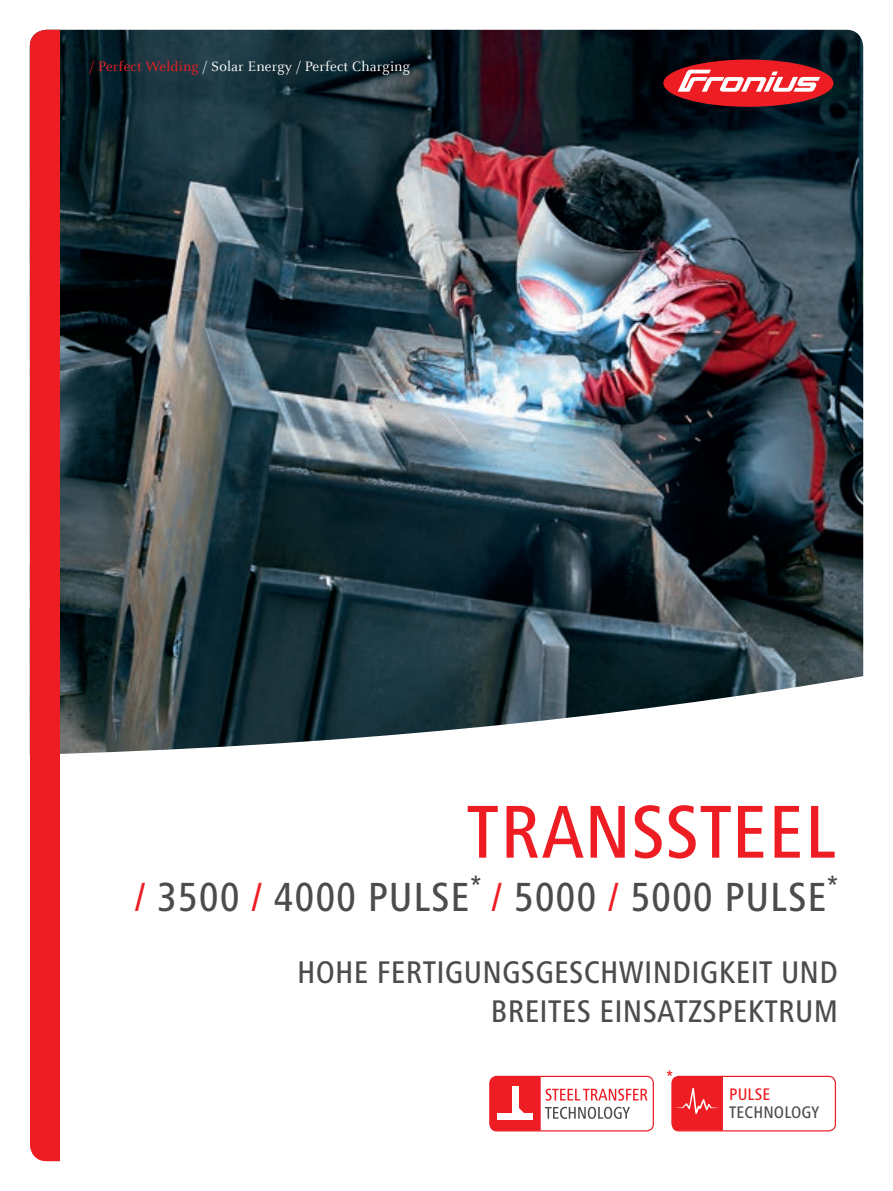
<style>
.page{position:relative;width:893px;height:1191px;background:#fff}
.page>*{position:absolute;margin:0;border:0;box-sizing:border-box;transform-origin:0 0}
.t1{font:500 condensed 77.55px "Frutiger Next LTW1 G";color:#ee1d23}
.t2{font:500 condensed 42.15px "Frutiger Next LTW1 G";letter-spacing:.02em;color:#4b4c4d}
.t3{font:500 condensed 32.4px/39.3px "Frutiger Next LTW1 G";letter-spacing:.01em;color:#4b4c4d;text-align:right}
.t4{font:500 condensed 17.4px "Frutiger Next LTW1 G";letter-spacing:.01em;color:#4b4c4d}
.t5{font:500 condensed 17.4px "Frutiger Next LTW1 G";letter-spacing:.01em;color:#ee1d23}
.t6{font:15px "Celeste Offc Pro";letter-spacing:.01em;color:#fff}
.s1{color:#ee1d23}
</style>
<div class="page">
<img style="left:60px;top:30px;width:803px;height:724px">
<div style="left:30px;top:30px;width:30px;height:1131px;background:#ee1d23"></div>
<div style="left:663px;top:60px;width:170px;height:47px;background:#ee1d23;border-radius:50%"></div>
<svg style="left:678px;top:70px;width:142px;height:22px"></svg>
<div style="left:489px;top:1075px;width:165px;height:56px;border:1px solid #ee1d23;border-radius:7px"></div>
<svg style="left:489px;top:1076px;width:158px;height:54px"></svg>
<div style="left:671px;top:1075px;width:165px;height:56px;border:1px solid #ee1d23;border-radius:7px"></div>
<svg style="left:672px;top:1076px;width:51px;height:54px;background:#ee292f"></svg>
<p class="t6" style="left:90px;top:57px;width:322px"><span class="s1">/ Perfect Welding</span> / Solar Energy / Perfect Charging</p>
<h1 class="t1" style="left:467px;top:787px;width:371px">TRANSSTEEL</h1>
<h2 class="t2" style="left:135px;top:872px;width:705px"><span class="s1">/</span> 3500 <span class="s1">/</span> 4000 PULSE<sup>*</sup> <span class="s1">/</span> 5000 <span class="s1">/</span> 5000 PULSE<sup>*</sup></h2>
<p class="t3" style="left:297px;top:952px;width:543px">HOHE FERTIGUNGSGESCHWINDIGKEIT UND<br>BREITES EINSATZSPEKTRUM</p>
<p class="t5" style="left:666px;top:1065px;width:8px">*</p>
<p class="t5" style="left:729px;top:1084px;width:43px">PULSE</p>
<p class="t4" style="left:729px;top:1102px;width:92px">TECHNOLOGY</p>
</div>
